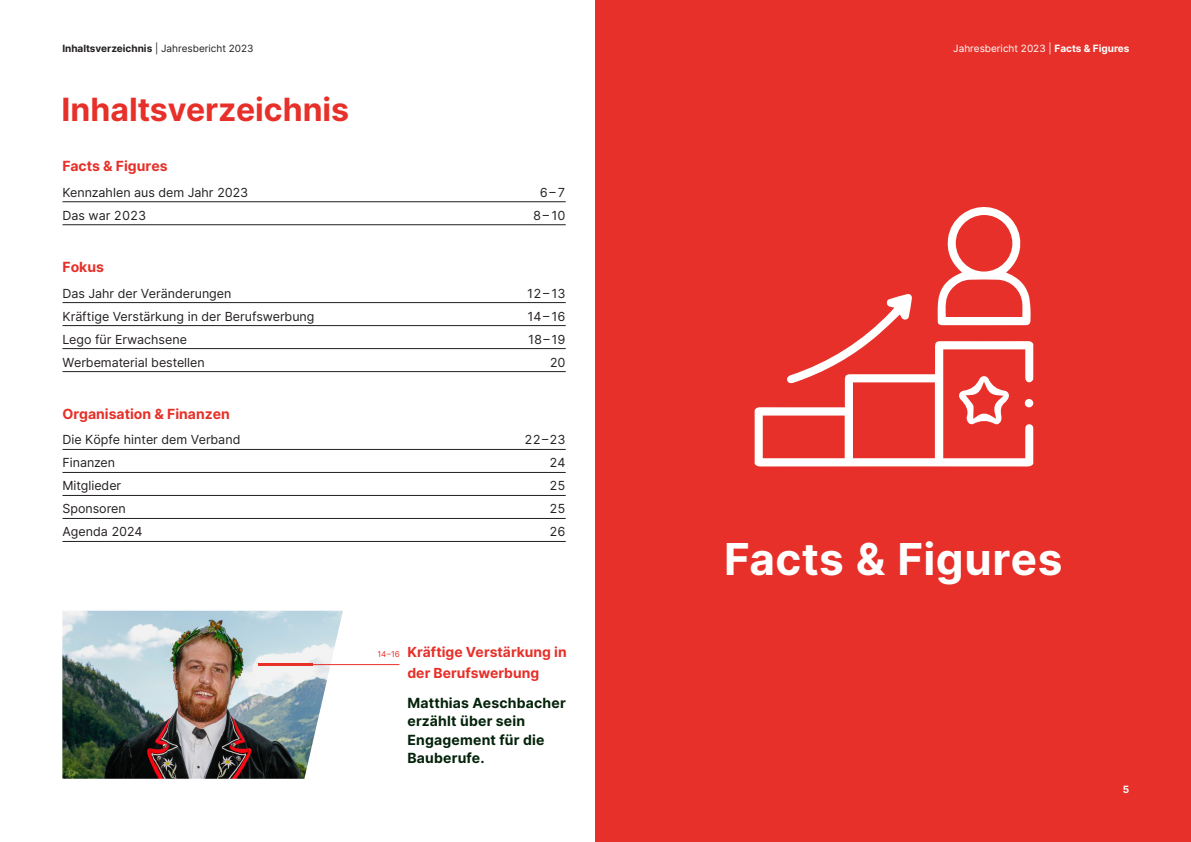
<style>
.page{position:relative;width:1191px;height:842px;background:#fff}
.page>*{position:absolute;margin:0;border:0;box-sizing:border-box;transform-origin:0 0}
.t1{font:700 44px "Inter";letter-spacing:.01em;color:#fff}
.t2{font:700 32px "Inter";color:#e63029}
.t3{font:700 14px/18px "Inter";letter-spacing:.015em;color:#04230a}
.t4{font:700 14px "Inter";color:#e63029}
.t5{font:700 13.9px/21px "Inter";color:#e63029}
.t6{font:12.5px "Inter";color:#231f20}
.t7{font:700 10px "Inter";color:#231f20}
.t8{font:10px "Inter";color:#fff}
.t9{font:700 10px "Inter";color:#fff}
.t10{font:8.1px "Inter";color:#e63029}
.s1{font-weight:400}
.s2{font-weight:700}
</style>
<div class="page">
<img style="left:62px;top:611px;width:281px;height:168px">
<div style="left:595px;top:0;width:596px;height:842px;background:#e63029"></div>
<svg style="left:754px;top:207px;width:280px;height:260px"></svg>
<hr style="left:62px;top:202px;width:504px;height:1px;background:#231f20">
<hr style="left:62px;top:225px;width:504px;height:1px;background:#231f20">
<hr style="left:62px;top:302px;width:504px;height:1px;background:#231f20">
<hr style="left:62px;top:325px;width:504px;height:1px;background:#231f20">
<hr style="left:62px;top:348px;width:504px;height:1px;background:#231f20">
<hr style="left:62px;top:371px;width:504px;height:1px;background:#231f20">
<hr style="left:62px;top:449px;width:504px;height:1px;background:#231f20">
<hr style="left:62px;top:472px;width:504px;height:1px;background:#231f20">
<hr style="left:62px;top:495px;width:504px;height:1px;background:#231f20">
<hr style="left:62px;top:518px;width:504px;height:1px;background:#231f20">
<hr style="left:62px;top:541px;width:504px;height:1px;background:#231f20">
<hr style="left:258px;top:663px;width:54px;height:3px;background:#e63029">
<hr style="left:259px;top:664px;width:140px;height:1px;background:#e63029">
<p class="t7" style="left:62px;top:41px;width:193px">Inhaltsverzeichnis <span class="s1">| Jahresbericht 2023</span></p>
<h2 class="t2" style="left:62px;top:85px;width:289px">Inhaltsverzeichnis</h2>
<p class="t4" style="left:62px;top:155px;width:107px">Facts &amp; Figures</p>
<p class="t6" style="left:62px;top:183px;width:187px">Kennzahlen aus dem Jahr 2023</p>
<p class="t6" style="left:540px;top:183px;width:27px">6–7</p>
<p class="t6" style="left:62px;top:206px;width:85px">Das war 2023</p>
<p class="t6" style="left:533px;top:206px;width:34px">8–10</p>
<p class="t4" style="left:62px;top:256px;width:43px">Fokus</p>
<p class="t6" style="left:62px;top:284px;width:170px">Das Jahr der Veränderungen</p>
<p class="t6" style="left:526px;top:284px;width:41px">12–13</p>
<p class="t6" style="left:62px;top:307px;width:253px">Kräftige Verstärkung in der Berufswerbung</p>
<p class="t6" style="left:526px;top:307px;width:41px">14–16</p>
<p class="t6" style="left:63px;top:330px;width:126px">Lego für Erwachsene</p>
<p class="t6" style="left:527px;top:330px;width:40px">18–19</p>
<p class="t6" style="left:63px;top:353px;width:144px">Werbematerial bestellen</p>
<p class="t6" style="left:550px;top:353px;width:17px">20</p>
<p class="t4" style="left:62px;top:403px;width:169px">Organisation &amp; Finanzen</p>
<p class="t6" style="left:62px;top:431px;width:179px">Die Köpfe hinter dem Verband</p>
<p class="t6" style="left:524px;top:431px;width:43px">22–23</p>
<p class="t6" style="left:62px;top:454px;width:54px">Finanzen</p>
<p class="t6" style="left:549px;top:454px;width:18px">24</p>
<p class="t6" style="left:62px;top:477px;width:60px">Mitglieder</p>
<p class="t6" style="left:549px;top:477px;width:18px">25</p>
<p class="t6" style="left:62px;top:500px;width:65px">Sponsoren</p>
<p class="t6" style="left:549px;top:500px;width:18px">25</p>
<p class="t6" style="left:62px;top:523px;width:82px">Agenda 2024</p>
<p class="t6" style="left:549px;top:523px;width:18px">26</p>
<p class="t10" style="left:378px;top:648px;width:24px">14–16</p>
<p class="t5" style="left:407px;top:641px;width:161px">Kräftige Verstärkung in der Berufswerbung</p>
<p class="t3" style="left:407px;top:694px;width:160px">Matthias Aeschbacher erzählt über sein<br>Engagement für die<br>Bauberufe.</p>
<p class="t8" style="left:953px;top:41px;width:178px">Jahresbericht 2023 | <span class="s2">Facts &amp; Figures</span></p>
<h1 class="t1" style="left:724px;top:526px;width:340px">Facts &amp; Figures</h1>
<p class="t9" style="left:1123px;top:782px;width:8px">5</p>
</div>
